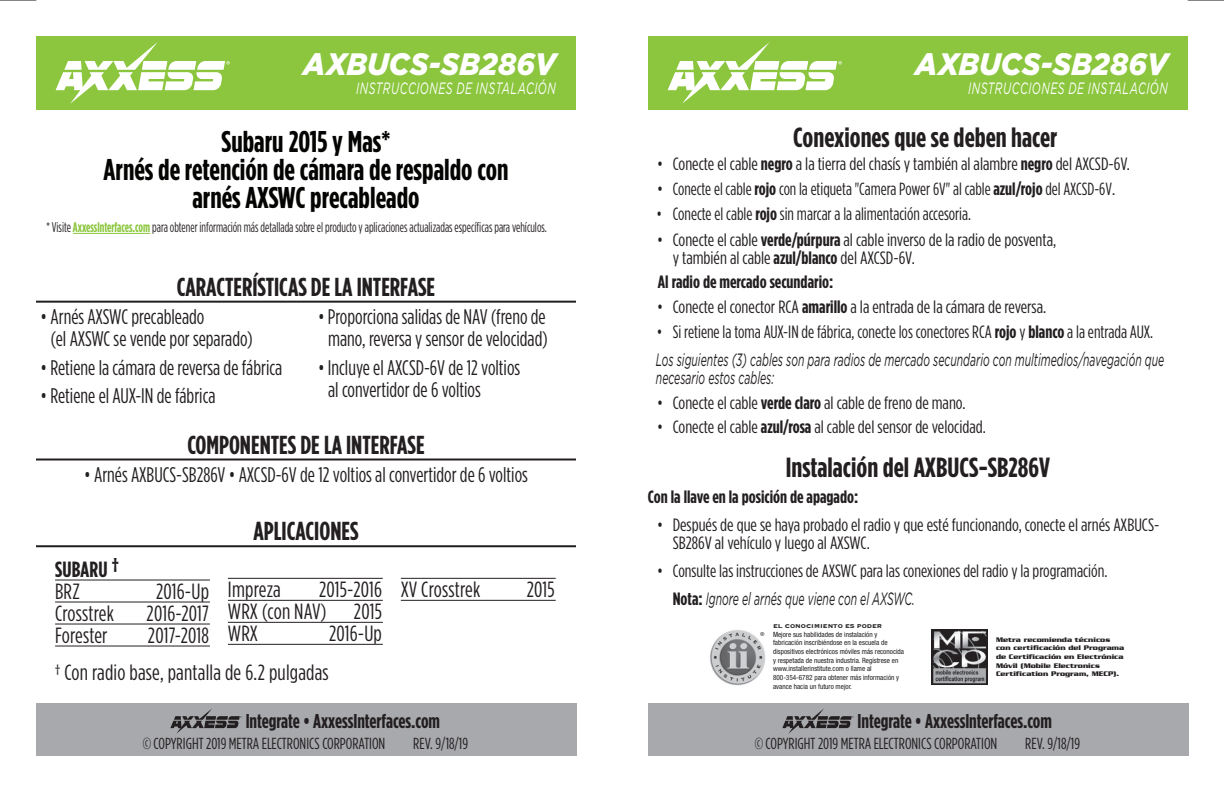
<style>
.page{position:relative;width:1224px;height:792px;background:#fff}
.page>*{position:absolute;margin:0;border:0;box-sizing:border-box;transform-origin:0 0}
.t1{font:italic 900 31px "Gotham";color:#fff;scale:.92 1}
.t2{font:700 30px/28px "Gotham Condensed";color:#040503;text-align:center}
.t3{font:700 27.8px "Gotham Condensed";color:#231f20;scale:1.04 1}
.t4{font:700 26px "Gotham Condensed";color:#231f20}
.t5{font:22px/22px "Gotham Condensed";letter-spacing:.01em;color:#231f20}
.t6{font:700 22px/22px "Gotham Condensed";letter-spacing:.01em;color:#231f20}
.t7{font:21.2px/22px "Gotham Condensed";color:#231f20}
.t8{font:700 20px "Gotham Condensed";color:#231f20}
.t9{font:17.8px/17.8px "Gotham Condensed";color:#231f20;scale:1.04 1}
.t10{font:italic 17.8px/17.8px "Gotham";color:#231f20;scale:.59 1}
.t11{font:17.8px "Gotham Condensed";color:#231f20}
.t12{font:700 17.8px "Gotham Condensed";color:#231f20;scale:1.04 1}
.t13{font:17.6px "Gotham Condensed";color:#231f20}
.t14{font:italic 16.4px "Gotham";letter-spacing:.05em;color:#fff;scale:.65 1}
.t15{font:16px "Gotham Condensed";color:#231f20}
.t16{font:14px "Gotham Condensed";color:#231f20;scale:.87 1}
.t17{font:700 8.8px "Copperplate Gothic";color:#050504}
.t18{font:8.8px "Myriad";color:#231f20}
.t19{font:condensed 7.2px/8.6px "Helvetica Neue";color:#231f20}
.t20{font:700 7.2px/8.6px "Serpentine";color:#231f20}
.t21{font:700 7.2px "Copperplate";color:#231f20}
.t22{font:500 5.2px/6.2px "Helvetica Neue";color:#231f20}
.s1{font-weight:700;color:#8bc63e}
.s2{font-size:30px}
.s3{font-weight:400}
.s4{font-weight:700}
.s5{font-size:17.8px}
.s6{font-weight:700;font-size:17.8px}
.s7{font-family:"Gotham Condensed";font-weight:700;font-style:normal}
.s8{font-size:10.2px}
.s9{font-family:"Myriad";font-weight:400}
</style>
<div class="page">
<hr style="left:1188px;top:0;width:36px;height:1px;background:#231f20">
<hr style="left:0;top:0;width:36px;height:1px;background:#231f20">
<div style="left:36px;top:36px;width:540px;height:74px;background:#8bc63e"></div>
<div style="left:648px;top:36px;width:540px;height:74px;background:#8bc63e"></div>
<svg style="left:56px;top:42px;width:174px;height:62px"></svg>
<svg style="left:668px;top:42px;width:174px;height:62px"></svg>
<div style="left:36px;top:704px;width:540px;height:52px;background:#a8a9ad"></div>
<div style="left:648px;top:704px;width:540px;height:52px;background:#a8a9ad"></div>
<svg style="left:170px;top:709px;width:72px;height:25px"></svg>
<svg style="left:782px;top:709px;width:72px;height:25px"></svg>
<hr style="left:73px;top:233px;width:77px;height:1px;background:#8bc63e">
<hr style="left:36px;top:545px;width:540px;height:2px;background:#231f20">
<hr style="left:36px;top:301px;width:540px;height:2px;background:#231f20">
<hr style="left:36px;top:459px;width:540px;height:2px;background:#231f20">
<hr style="left:55px;top:580px;width:155px;height:1px;background:#231f20">
<hr style="left:55px;top:602px;width:155px;height:1px;background:#231f20">
<hr style="left:55px;top:624px;width:155px;height:1px;background:#231f20">
<hr style="left:55px;top:646px;width:155px;height:1px;background:#231f20">
<hr style="left:228px;top:578px;width:155px;height:1px;background:#231f20">
<hr style="left:228px;top:600px;width:155px;height:1px;background:#231f20">
<hr style="left:228px;top:622px;width:155px;height:1px;background:#231f20">
<hr style="left:228px;top:644px;width:155px;height:1px;background:#231f20">
<hr style="left:401px;top:578px;width:155px;height:1px;background:#231f20">
<hr style="left:401px;top:600px;width:155px;height:1px;background:#231f20">
<img style="left:710px;top:630px;width:56px;height:56px">
<img style="left:932px;top:630px;width:55px;height:55px">
<h1 class="t1" style="left:303px;top:46px;width:276px">AXBUCS-SB286V</h1>
<h1 class="t1" style="left:915px;top:46px;width:276px">AXBUCS-SB286V</h1>
<p class="t14" style="left:356px;top:79px;width:309px">INSTRUCCIONES DE INSTALACIÓN</p>
<h2 class="t2" style="left:104px;top:127px;width:406px">Subaru 2015 y Mas*<br>Arnés de retención de cámara de respaldo con arnés AXSWC precableado</h2>
<p class="t16" style="left:46px;top:219px;width:577px">* Visite <span class="s1">AxxessInterfaces.com</span> para obtener información más detallada sobre el producto y aplicaciones actualizadas específicas para vehículos.</p>
<h3 class="t4" style="left:177px;top:272px;width:260px">CARACTERÍSTICAS DE LA INTERFASE</h3>
<p class="t7" style="left:51px;top:306px;width:203px;text-indent:-10px">• Arnés AXSWC precableado<br>(el AXSWC se vende por separado)</p>
<p class="t7" style="left:41px;top:356px;width:243px">• Retiene la cámara de reversa de fábrica</p>
<p class="t7" style="left:41px;top:384px;width:176px">• Retiene el AUX-IN de fábrica</p>
<p class="t7" style="left:318px;top:306px;width:231px;text-align:center">• Proporciona salidas de NAV (freno de mano, reversa y sensor de velocidad)</p>
<p class="t7" style="left:328px;top:356px;width:194px;text-indent:-10px">• Incluye el AXCSD-6V de 12 voltios al convertidor de 6 voltios</p>
<h3 class="t4" style="left:187px;top:430px;width:239px">COMPONENTES DE LA INTERFASE</h3>
<p class="t7" style="left:84px;top:463px;width:445px">• Arnés AXBUCS-SB286V • AXCSD-6V de 12 voltios al convertidor de 6 voltios</p>
<p class="t6" style="left:55px;top:557px;width:65px">SUBARU <span class="s2">†<br></span><span class="s3">BRZ</span></p>
<p class="t5" style="left:156px;top:579px;width:54px">2016-Up</p>
<p class="t5" style="left:55px;top:601px;width:61px">Crosstrek</p>
<p class="t5" style="left:147px;top:601px;width:64px">2016-2017</p>
<p class="t5" style="left:55px;top:623px;width:54px">Forester</p>
<p class="t5" style="left:148px;top:623px;width:63px">2017-2018</p>
<h3 class="t4" style="left:253px;top:517px;width:107px">APLICACIONES</h3>
<p class="t5" style="left:228px;top:578px;width:155px;text-indent:91px">2015-2016<br>WRX (con NAV)</p>
<p class="t5" style="left:228px;top:578px;width:54px">Impreza</p>
<p class="t5" style="left:354px;top:600px;width:29px">2015</p>
<p class="t5" style="left:228px;top:622px;width:32px">WRX</p>
<p class="t5" style="left:329px;top:622px;width:54px">2016-Up</p>
<p class="t5" style="left:55px;top:661px;width:275px">† Con radio base, pantalla de 6.2 pulgadas</p>
<p class="t5" style="left:401px;top:578px;width:81px">XV Crosstrek</p>
<p class="t5" style="left:527px;top:578px;width:29px">2015</p>
<p class="t14" style="left:968px;top:79px;width:309px">INSTRUCCIONES DE INSTALACIÓN</p>
<h3 class="t3" style="left:793px;top:121px;width:255px">Conexiones que se deben hacer</h3>
<p class="t9" style="left:657px;top:155px;width:456px">• Conecte el cable <span class="s4">negro</span> a la tierra del chasís y también al alambre <span class="s4">negro</span> del AXCSD-6V.</p>
<p class="t13" style="left:657px;top:180px;width:459px"><span class="s5">•</span> Conecte el cable <span class="s6">rojo</span> con la etiqueta "Camera Power 6V" al cable <span class="s6">azul/rojo</span> del AXCSD-6V<span class="s5">.</span></p>
<p class="t11" style="left:657px;top:204px;width:316px">• Conecte el cable <span class="s4">rojo</span> sin marcar a la alimentación accesoria.</p>
<p class="t9" style="left:673px;top:230px;width:370px;text-indent:-16px">• Conecte el cable <span class="s4">verde/púrpura</span> al cable inverso de la radio de posventa, y también al cable <span class="s4">azul/blanco</span> del AXCSD-6V.</p>
<p class="t12" style="left:658px;top:272px;width:170px">Al radio de mercado secundario:</p>
<p class="t9" style="left:657px;top:298px;width:376px">• Conecte el conector RCA <span class="s4">amarillo</span> a la entrada de la cámara de reversa.</p>
<p class="t11" style="left:657px;top:322px;width:498px">• Si retiene la toma AUX-IN de fábrica, conecte los conectores RCA <span class="s4">rojo</span> y <span class="s4">blanco</span> a la entrada AUX.</p>
<p class="t10" style="left:656px;top:351px;width:863px">Los siguientes (3) cables son para radios de mercado secundario con multimedios/navegación que necesario estos cables:</p>
<p class="t9" style="left:657px;top:393px;width:298px">• Conecte el cable <span class="s4">verde claro</span> al cable de freno de mano.</p>
<p class="t9" style="left:657px;top:418px;width:318px">• Conecte el cable <span class="s4">azul/rosa</span> al cable del sensor de velocidad.</p>
<h3 class="t3" style="left:786px;top:451px;width:255px">Instalación del AXBUCS-SB286V</h3>
<p class="t12" style="left:648px;top:487px;width:204px">Con la llave en la posición de apagado:</p>
<p class="t9" style="left:673px;top:516px;width:470px;text-indent:-16px">• Después de que se haya probado el radio y que esté funcionando, conecte el arnés AXBUCS-<br>SB286V al vehículo y luego al AXSWC.</p>
<p class="t9" style="left:657px;top:561px;width:434px">• Consulte las instrucciones de AXSWC para las conexiones del radio y la programación.</p>
<p class="t10" style="left:673px;top:589px;width:412px"><span class="s7">Nota:</span> Ignore el arnés que viene con el AXSWC.</p>
<p class="t17" style="left:770px;top:631px;width:122px"><span class="s8">K</span>NOWLEDGE IS <span class="s8">P</span>OWER</p>
<p class="t22" style="left:770px;top:639px;width:118px"><span class="s9">E</span>nhance your installation and fabrication skills by enrolling in the most recognized and respected</p>
<p class="t22" style="left:770px;top:658px;width:120px">Log onto www.installerinstitute.com or call<br>800-354-6782 for more information and take steps toward a better tomorrow.</p>
<p class="t21" style="left:773px;top:622px;width:111px">EL CONOCIMIENTO ES PODER</p>
<p class="t19" style="left:773px;top:630px;width:133px">Mejore sus habilidades de instalación y fabricación inscribiéndose en la escuela de dispositivos electrónicos móviles más reconocida y respetada de nuestra industria. Regístrese en www.installerinstitute.com o llame al 800-354-6782 para obtener más información y avance hacia un futuro mejor.</p>
<p class="t18" style="left:760px;top:631px;width:6px">®</p>
<p class="t20" style="left:996px;top:635px;width:130px">Metra recomienda técnicos con certificación del Programa de Certificación en Electrónica<br>Móvil (Mobile Electronics<br>Certification Program, MECP).</p>
<p class="t8" style="left:246px;top:709px;width:196px">Integrate • AxxessInterfaces.com</p>
<p class="t8" style="left:858px;top:709px;width:196px">Integrate • AxxessInterfaces.com</p>
<p class="t15" style="left:143px;top:735px;width:244px">© COPYRIGHT 2019 METRA ELECTRONICS CORPORATION</p>
<p class="t15" style="left:413px;top:735px;width:56px">REV. 9/18/19</p>
<p class="t15" style="left:755px;top:735px;width:244px">© COPYRIGHT 2019 METRA ELECTRONICS CORPORATION</p>
<p class="t15" style="left:1025px;top:735px;width:56px">REV. 9/18/19</p>
</div>
